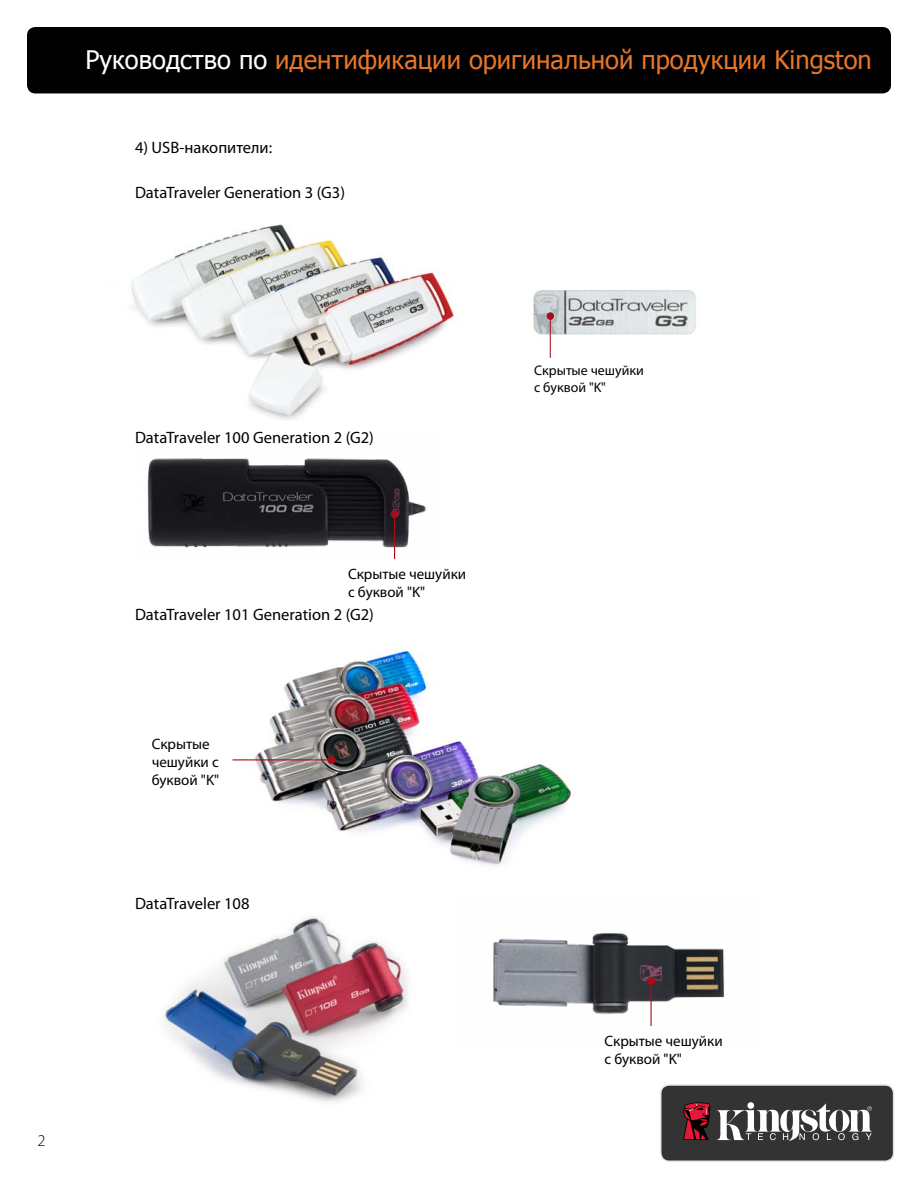
<style>
.page{position:relative;width:918px;height:1188px;background:#fff}
.page>*{position:absolute;margin:0;border:0;box-sizing:border-box;transform-origin:0 0}
.t1{font:25.5px "Tahoma";color:#e57629}
.t2{font:16.5px "Myriad Pro";color:#000}
.t3{font:300 16.5px "Myriad Pro";color:#000}
.t4{font:15px/18px "Myriad Pro";color:#000}
.t5{font:13.95px/16.6px "Myriad Pro";color:#000}
.s1{color:#fff}
</style>
<div class="page">
<div style="left:27px;top:27px;width:864px;height:66px;background:#000;border-radius:9px"></div>
<div style="left:661px;top:1085px;width:233px;height:76px;background:#333;border-radius:9px"></div>
<div style="left:660px;top:1084px;width:234px;height:78px;border:2px solid #e5e4e5;border-radius:9px"></div>
<svg style="left:717px;top:1104px;width:155px;height:37px"></svg>
<svg style="left:683px;top:1102px;width:27px;height:38px"></svg>
<img style="left:232px;top:650px;width:339px;height:216px">
<hr style="left:232px;top:759px;width:99px;height:1px;background:#a70c1b">
<div style="left:328px;top:757px;width:7px;height:6px;background:#a70c1b;border-radius:50%"></div>
<div style="left:327px;top:756px;width:8px;height:8px;border:1px solid #a70c1b;border-radius:50%"></div>
<img style="left:131px;top:224px;width:324px;height:196px">
<img style="left:533px;top:290px;width:163px;height:54px">
<hr style="left:550px;top:317px;width:1px;height:41px;background:#a70c1b">
<div style="left:547px;top:313px;width:7px;height:6px;background:#a70c1b;border-radius:50%"></div>
<div style="left:547px;top:312px;width:7px;height:8px;border:1px solid #a70c1b;border-radius:50%"></div>
<img style="left:147px;top:458px;width:280px;height:100px">
<hr style="left:394px;top:514px;width:1px;height:45px;background:#a70c1b">
<div style="left:391px;top:511px;width:7px;height:7px;background:#a70c1b;border-radius:50%"></div>
<div style="left:391px;top:510px;width:8px;height:8px;border:1px solid #a70c1b;border-radius:50%"></div>
<img style="left:161px;top:917px;width:248px;height:185px">
<img style="left:493px;top:933px;width:232px;height:94px">
<hr style="left:651px;top:981px;width:1px;height:45px;background:#a70c1b">
<div style="left:648px;top:978px;width:7px;height:7px;background:#a70c1b;border-radius:50%"></div>
<div style="left:647px;top:977px;width:8px;height:8px;border:1px solid #a70c1b;border-radius:50%"></div>
<h1 class="t1" style="left:86px;top:43px;width:788px"><span class="s1">Руководство по</span> идентификации оригинальной продукции Kingston</h1>
<p class="t2" style="left:135px;top:138px;width:139px">4) USB-накопители:</p>
<p class="t2" style="left:135px;top:182px;width:212px">DataTraveler Generation 3 (G3)</p>
<p class="t3" style="left:38px;top:1131px;width:10px">2</p>
<p class="t2" style="left:135px;top:427px;width:241px">DataTraveler 100 Generation 2 (G2)</p>
<p class="t4" style="left:348px;top:564px;width:120px">Скрытые чешуйки с буквой "K"</p>
<p class="t2" style="left:135px;top:604px;width:241px">DataTraveler 101 Generation 2 (G2)</p>
<p class="t4" style="left:152px;top:735px;width:69px">Скрытые чешуйки с буквой "K"</p>
<p class="t2" style="left:135px;top:894px;width:116px">DataTraveler 108</p>
<p class="t5" style="left:534px;top:362px;width:111px">Скрытые чешуйки с буквой "K"</p>
<p class="t4" style="left:604px;top:1031px;width:120px">Скрытые чешуйки с буквой "K"</p>
</div>
